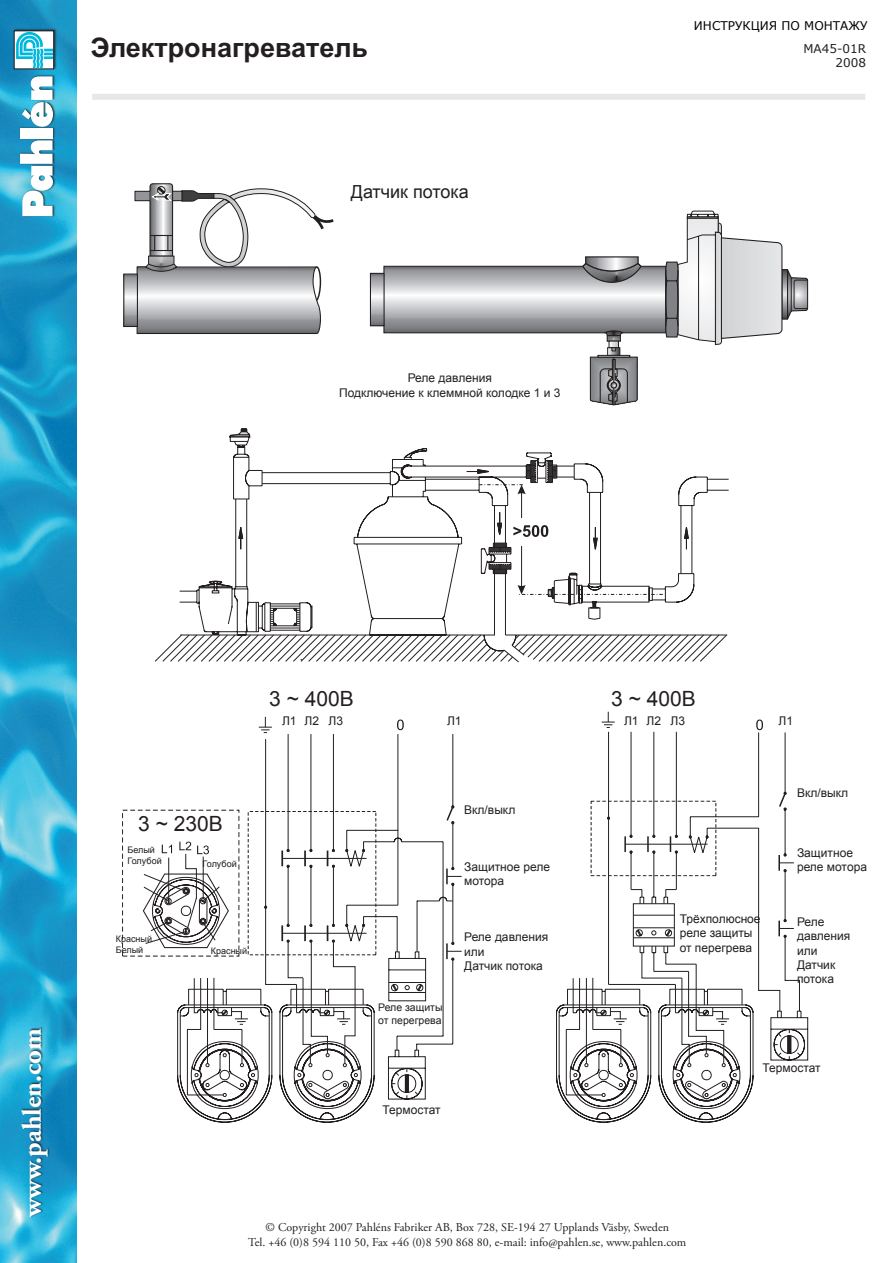
<style>
.page{position:relative;width:893px;height:1263px;background:#fff}
.page>*{position:absolute;margin:0;border:0;box-sizing:border-box;transform-origin:0 0}
.t1{font:700 27px "Arial Cyr";color:#231f20}
.t2{font:700 27px "Adobe Garamond Pro";color:#fff}
.t3{font:21px "Arial";color:#231f20}
.t4{font:18px "Arial";color:#231f20}
.t5{font:12px/14.4px "Arial";color:#231f20}
.t6{font:12px/14.4px "Adobe Garamond Pro";color:#231f20;text-align:center}
.t7{font:12px "Verdana";color:#000}
.t8{font:12px/14.4px "Verdana";color:#231f20;text-align:right}
.t9{font:10.5px/12.6px "Arial";color:#231f20}
.t10{font:9px/10.8px "Arial";color:#231f20}
</style>
<div class="page">
<img style="left:0;top:0;width:77px;height:1263px">
<div style="left:20px;top:1026px;width:31px;height:192px;background:#231f20;opacity:.75"></div>
<div style="left:92px;top:94px;width:773px;height:6px;background:#e6e7e9"></div>
<div style="left:12px;top:27px;width:45px;height:190px;background:#231f20;opacity:.75"></div>
<svg style="left:16px;top:32px;width:36px;height:1px"></svg>
<div style="left:14px;top:30px;width:40px;height:39px;border:1px solid #231f20"></div>
<img style="left:16px;top:33px;width:36px;height:35px">
<svg style="left:20px;top:140px;width:33px;height:76px"></svg>
<div style="left:20px;top:128px;width:33px;height:11px;background:#fff"></div>
<svg style="left:22px;top:76px;width:31px;height:51px"></svg>
<div style="left:135px;top:191px;width:15px;height:10px;border:1px solid #231f20"></div>
<svg style="left:125px;top:276px;width:11px;height:49px"></svg>
<div style="left:123px;top:274px;width:15px;height:53px;border:1px solid #231f20"></div>
<svg style="left:136px;top:183px;width:198px;height:151px"></svg>
<svg style="left:372px;top:275px;width:11px;height:49px"></svg>
<div style="left:370px;top:273px;width:15px;height:53px;border:1px solid #231f20"></div>
<svg style="left:383px;top:211px;width:425px;height:195px"></svg>
<svg style="left:155px;top:428px;width:573px;height:234px"></svg>
<svg style="left:497px;top:512px;width:5px;height:26px"></svg>
<svg style="left:238px;top:523px;width:5px;height:26px"></svg>
<svg style="left:467px;top:469px;width:26px;height:5px"></svg>
<svg style="left:684px;top:523px;width:5px;height:26px"></svg>
<svg style="left:593px;top:527px;width:5px;height:26px"></svg>
<hr style="left:521px;top:489px;width:1px;height:101px;background:#231f20">
<svg style="left:479px;top:484px;width:47px;height:10px"></svg>
<svg style="left:517px;top:585px;width:146px;height:15px"></svg>
<hr style="left:520px;top:518px;width:4px;height:27px;background:#fff">
<svg style="left:513px;top:525px;width:35px;height:12px"></svg>
<svg style="left:756px;top:719px;width:7px;height:11px"></svg>
<svg style="left:397px;top:719px;width:7px;height:11px"></svg>
<div style="left:122px;top:810px;width:117px;height:146px;border:1px dashed #231f20"></div>
<svg style="left:264px;top:731px;width:413px;height:61px"></svg>
<svg style="left:602px;top:712px;width:13px;height:16px"></svg>
<svg style="left:259px;top:717px;width:13px;height:16px"></svg>
<svg style="left:141px;top:792px;width:659px;height:331px"></svg>
<div style="left:137px;top:814px;width:88px;height:23px;background:#fff"></div>
<p class="t7" style="left:694px;top:18px;width:175px">ИНСТРУКЦИЯ ПО МОНТАЖУ</p>
<h1 class="t1" style="left:91px;top:33px;width:279px">Электронагреватель</h1>
<p class="t8" style="left:803px;top:41px;width:64px">MA45-01R<br>2008</p>
<h3 class="t4" style="left:351px;top:180px;width:120px">Датчик потока</h3>
<p class="t5" style="left:339px;top:371px;width:223px;text-align:center">Реле давления<br>Подключение к клеммной колодке 1 и 3</p>
<h1 class="t2" style="left:17px;top:1217px;width:191px;rotate:-90deg">www.pahlen.com</h1>
<h2 class="t3" style="left:269px;top:684px;width:86px">3 ~ 400В</h2>
<h2 class="t3" style="left:611px;top:684px;width:86px">3 ~ 400В</h2>
<p class="t5" style="left:282px;top:714px;width:63px">Л1 Л2 Л3</p>
<p class="t5" style="left:624px;top:714px;width:63px">Л1 Л2 Л3</p>
<p class="t5" style="left:447px;top:714px;width:16px">Л1</p>
<p class="t5" style="left:779px;top:714px;width:16px">Л1</p>
<p class="t5" style="left:797px;top:786px;width:53px">Вкл/выкл</p>
<h2 class="t3" style="left:138px;top:809px;width:86px">3 ~ 230В</h2>
<p class="t5" style="left:464px;top:803px;width:53px">Вкл/выкл</p>
<p class="t10" style="left:128px;top:844px;width:36px">Белый<br>Голубой</p>
<p class="t10" style="left:203px;top:858px;width:36px">Голубой</p>
<p class="t5" style="left:464px;top:859px;width:87px">Защитное реле мотора</p>
<p class="t5" style="left:797px;top:846px;width:71px">Защитное реле мотора</p>
<p class="t10" style="left:116px;top:934px;width:38px">Красный<br>Белый</p>
<p class="t10" style="left:211px;top:945px;width:38px">Красный</p>
<p class="t5" style="left:464px;top:930px;width:86px">Реле давления или<br>Датчик потока</p>
<p class="t5" style="left:680px;top:912px;width:82px">Трёхполюсное реле защиты от перегрева</p>
<p class="t5" style="left:797px;top:914px;width:55px">Реле давления или<br>Датчик потока</p>
<p class="t9" style="left:378px;top:1001px;width:66px">Реле защиты от перегрева</p>
<p class="t5" style="left:762px;top:1061px;width:60px">Термостат</p>
<p class="t5" style="left:382px;top:1103px;width:60px">Термостат</p>
<p class="t6" style="left:248px;top:1221px;width:440px">© Copyright 2007 Pahléns Fabriker AB, Box 728, SE-194 27 Upplands Väsby, Sweden<br>Tel. +46 (0)8 594 110 50, Fax +46 (0)8 590 868 80, e-mail: info@pahlen.se, www.pahlen.com</p>
</div>
